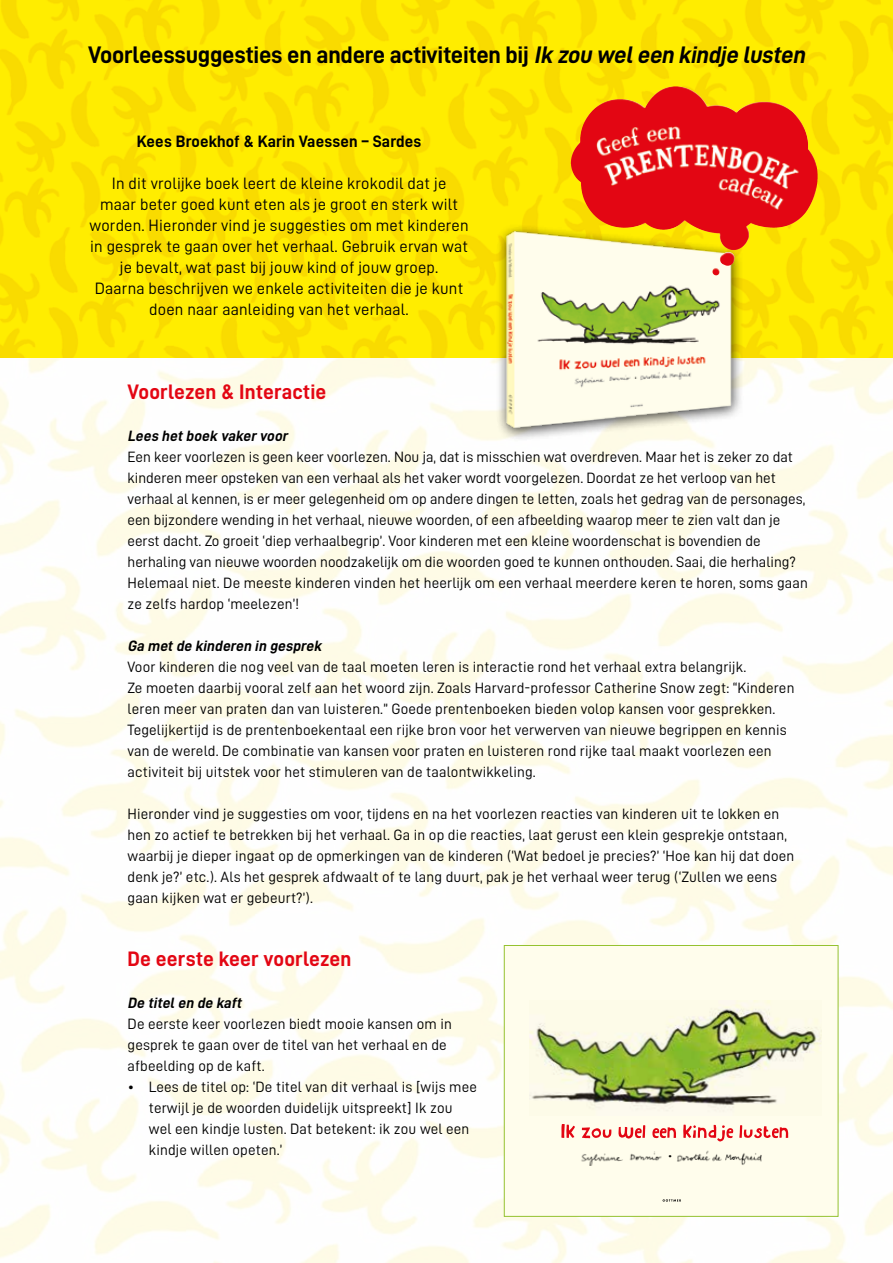
<style>
.page{position:relative;width:893px;height:1263px;background:#fff}
.page>*{position:absolute;margin:0;border:0;box-sizing:border-box;transform-origin:0 0}
.t1{font:24px "D DIN Bold";letter-spacing:-.01em;color:#000}
.t2{font:23.25px "Bembo";color:#000}
.t3{font:21px "D DIN Bold";letter-spacing:.01em;color:#e30613}
.t4{font:16.5px/21px "D DIN";letter-spacing:.01em;color:#000;text-align:center}
.t5{font:16.5px "D DIN Bold";letter-spacing:.01em;color:#000}
.t6{font:15px/21px "D DIN";letter-spacing:.01em;color:#000}
.t7{font:italic 15px "D DIN Bold";color:#000}
.s1{font-style:italic}
</style>
<div class="page">
<img style="left:0;top:357px;width:893px;height:906px">
<img style="left:0;top:0;width:893px;height:357px">
<img style="left:477px;top:213px;width:275px;height:232px">
<img style="left:640px;top:86px;width:33px;height:22px">
<div style="left:504px;top:945px;width:334px;height:271px;background:#fffdec"></div>
<img style="left:529px;top:1001px;width:292px;height:105px">
<img style="left:677px;top:1150px;width:85px;height:15px">
<img style="left:581px;top:1151px;width:81px;height:15px">
<svg style="left:561px;top:1124px;width:227px;height:18px"></svg>
<svg style="left:663px;top:1199px;width:18px;height:2px"></svg>
<div style="left:504px;top:945px;width:334px;height:272px;border:1px solid #95c230"></div>
<h1 class="t1" style="left:88px;top:41px;width:723px">Voorleessuggesties en andere activiteiten bij <span class="s1">Ik zou weleen kindje lusten</span></h1>
<p class="t5" style="left:137px;top:132px;width:286px">Kees Broekhof &amp; Karin Vaessen – Sardes</p>
<p class="t4" style="left:90px;top:173px;width:381px">In dit vrolijke boek leert de kleine krokodil dat je<br>maar beter goed kunt eten als je groot en sterk wilt worden. Hieronder vind je suggesties om met kinderen in gesprek te gaan over het verhaal. Gebruik ervan wat je bevalt, wat past bij jouw kind of jouw groep.<br>Daarna beschrijven we enkele activiteiten die je kunt doen naar aanleiding van het verhaal.</p>
<h3 class="t3" style="left:128px;top:380px;width:200px">Voorlezen &amp; Interactie</h3>
<p class="t7" style="left:128px;top:428px;width:164px">Lees het boek vaker voor</p>
<p class="t6" style="left:128px;top:446px;width:682px">Een keer voorlezen is geen keer voorlezen. Nou ja, dat is misschien wat overdreven. Maar het is zeker zo dat kinderen meer opsteken van een verhaal als het vaker wordt voorgelezen. Doordat ze het verloop van het verhaal al kennen, is er meer gelegenheid om op andere dingen te letten, zoals het gedrag van de personages, een bijzondere wending in het verhaal, nieuwe woorden, of een afbeelding waarop meer te zien valt dan je eerst dacht. Zo groeit ‘diep verhaalbegrip’. Voor kinderen met een kleine woordenschat is bovendien de herhaling van nieuwe woorden noodzakelijk om die woorden goed te kunnen onthouden. Saai, die herhaling?<br>Helemaal niet. De meeste kinderen vinden het heerlijk om een verhaal meerdere keren te horen, soms gaan ze zelfs hardop ‘meelezen’!</p>
<p class="t7" style="left:128px;top:638px;width:198px">Ga met de kinderen in gesprek</p>
<p class="t6" style="left:128px;top:656px;width:668px">Voor kinderen die nog veel van de taal moeten leren is interactie rond het verhaal extra belangrijk.<br>Ze moeten daarbij vooral zelf aan het woord zijn. Zoals Harvard-professor Catherine Snow zegt: “Kinderen leren meer van praten dan van luisteren.” Goede prentenboeken bieden volop kansen voor gesprekken.<br>Tegelijkertijd is de prentenboekentaal een rijke bron voor het verwerven van nieuwe begrippen en kennis van de wereld. De combinatie van kansen voor praten en luisteren rond rijke taal maakt voorlezen een activiteit bij uitstek voor het stimuleren van de taalontwikkeling.</p>
<p class="t6" style="left:128px;top:803px;width:668px">Hieronder vind je suggesties om voor, tijdens en na het voorlezen reacties van kinderen uit te lokken en hen zo actief te betrekken bij het verhaal. Ga in op die reacties, laat gerust een klein gesprekje ontstaan, waarbij je dieper ingaat op de opmerkingen van de kinderen (‘Wat bedoel je precies?’ ‘Hoe kan hij dat doen denk je?’ etc.). Als het gesprek afdwaalt of te lang duurt, pak je het verhaal weer terug (‘Zullen we eens gaan kijken wat er gebeurt?’).</p>
<h3 class="t3" style="left:128px;top:947px;width:225px">De eerste keer voorlezen</h3>
<p class="t7" style="left:128px;top:995px;width:118px">De titelen de kaft</p>
<p class="t6" style="left:128px;top:1013px;width:326px">De eerste keer voorlezen biedt mooie kansen om in gesprek te gaan over de titel van het verhaal en de afbeelding op de kaft.</p>
<p class="t6" style="left:149px;top:1076px;width:330px;text-indent:-21px">• Lees de titel op: ‘De titel van dit verhaal is [wijs mee terwijl je de woorden duidelijk uitspreekt] Ik zou wel een kindje lusten. Dat betekent: ik zou wel een kindje willen opeten.’</p>
<h2 class="t2" style="left:667px;top:1136px;width:8px">.</h2>
</div>
